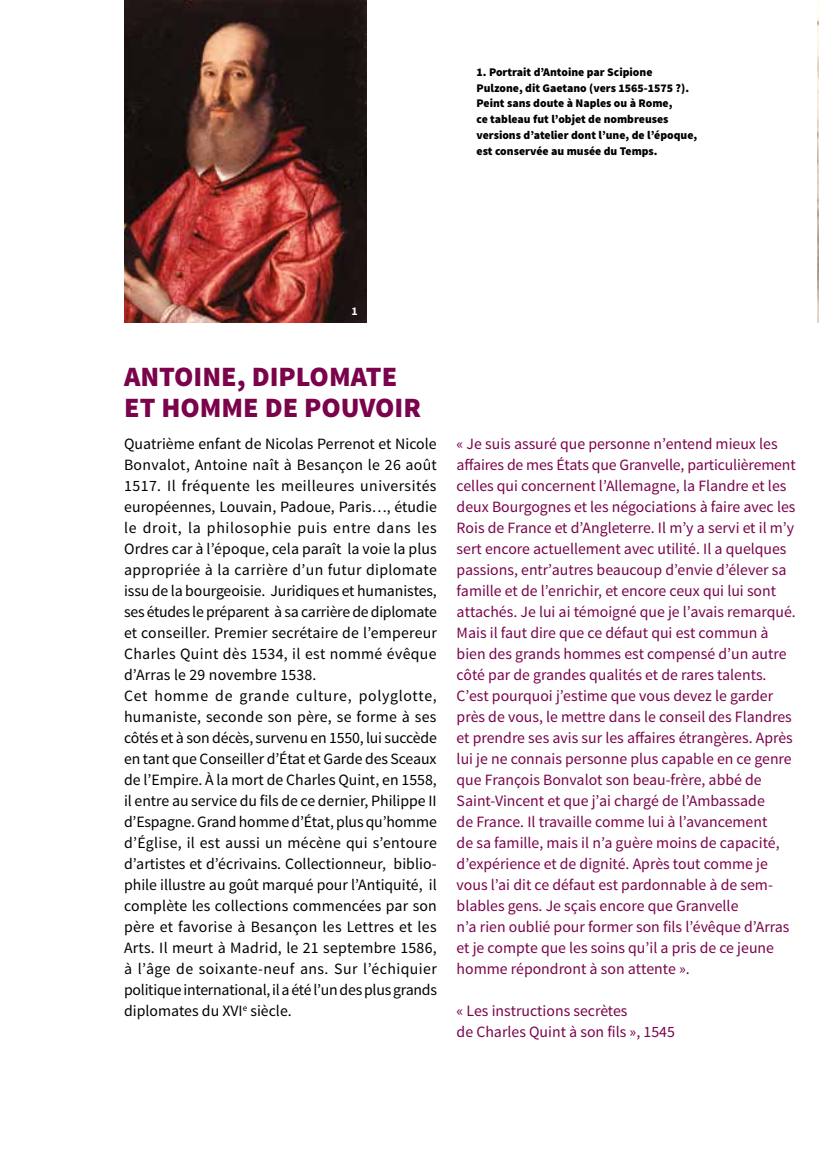
<style>
.page{position:relative;width:819px;height:1156px;background:#fff}
.page>*{position:absolute;margin:0;border:0;box-sizing:border-box;transform-origin:0 0}
.t1{font:900 28px/31.5px "Source Sans Pro";color:#7a034b}
.t2{font:15.75px/21px "Source Sans Pro";color:#7a034b}
.t3{font:15.75px/21px "Source Sans Pro";letter-spacing:.005em;color:#000}
.t4{font:900 11.72px/15.8px "Source Sans Pro";color:#000}
.t5{font:700 11.72px "Source Sans Pro";color:#fff}
</style>
<div class="page">
<img style="left:124px;top:0;width:242px;height:323px">
<img style="left:817px;top:0;width:2px;height:323px">
<p class="t4" style="left:476px;top:65px;width:222px">1. Portrait d’Antoine par Scipione Pulzone, dit Gaetano (vers 1565-1575 ?).<br>Peint sans doute à Naples ou à Rome,<br>ce tableau fut l’objet de nombreuses versions d’atelier dont l’une, de l’époque, est conservée au musée du Temps.</p>
<p class="t5" style="left:351px;top:303px;width:8px">1</p>
<h1 class="t1" style="left:124px;top:362px;width:298px">ANTOINE, DIPLOMATE<br>ET HOMME DE POUVOIR</h1>
<p class="t3" style="left:124px;top:433px;width:314px">Quatrième enfant de Nicolas Perrenot et Nicole Bonvalot, Antoine naît à Besançon le 26 août 1517. Il fréquente les meilleures universités européennes, Louvain, Padoue, Paris…, étudie le droit, la philosophie puis entre dans les Ordres car à l’époque, cela paraît la voie la plus appropriée à la carrière d’un futur diplomate issu de la bourgeoisie. Juridiques et humanistes, ses études le préparent à sa carrière de diplomate et conseiller. Premier secrétaire de l’empereur Charles Quint dès 1534, il est nommé évêque d’Arras le 29 novembre 1538.<br>Cet homme de grande culture, polyglotte, humaniste, seconde son père, se forme à ses côtés et à son décès, survenu en 1550, lui succède en tant que Conseiller d’État et Garde des Sceaux de l’Empire. À la mort de Charles Quint, en 1558, il entre au service du fils de ce dernier, Philippe II d’Espagne. Grand homme d’État, plus qu’homme d’Église, il est aussi un mécène qui s’entoure d’artistes et d’écrivains. Collectionneur, biblio&shy;phile illustre au goût marqué pour l’Antiquité, il complète les collections commencées par son père et favorise à Besançon les Lettres et les Arts. Il meurt à Madrid, le 21 septembre 1586, à l’âge de soixante-neuf ans. Sur l’échiquier politique international, il a été l’un des plus grands diplomates du XVI<sup>e</sup> siècle.</p>
<p class="t2" style="left:456px;top:433px;width:340px">« Je suis assuré que personne n’entend mieux les affaires de mes États que Granvelle, particulièrement celles qui concernent l’Allemagne, la Flandre et les deux Bourgognes et les négociations à faire avec les Rois de France et d’Angleterre. Il m’y a servi et il m’y sert encore actuellement avec utilité. Il a quelques passions, entr’autres beaucoup d’envie d’élever sa famille et de l’enrichir, et encore ceux qui lui sont attachés. Je lui ai témoigné que je l’avais remarqué.<br>Mais il faut dire que ce défaut qui est commun à bien des grands hommes est compensé d’un autre côté par de grandes qualités et de rares talents.<br>C’est pourquoi j’estime que vous devez le garder près de vous, le mettre dans le conseil des Flandres et prendre ses avis sur les affaires étrangères. Après lui je ne connais personne plus capable en ce genre que François Bonvalot son beau-frère, abbé de Saint-Vincent et que j’ai chargé de l’Ambassade<br>de France. Il travaille comme lui à l’avancement<br>de sa famille, mais il n’a guère moins de capacité, d’expérience et de dignité. Après tout comme je vous l’ai dit ce défaut est pardonnable à de sem&shy;blables gens. Je sçais encore que Granvelle<br>n’a rien oublié pour former son fils l’évêque d’Arras et je compte que les soins qu’il a pris de ce jeune homme répondront à son attente ».</p>
<p class="t2" style="left:456px;top:1000px;width:220px">« Les instructions secrètes<br>de Charles Quint à son fils », 1545</p>
</div>
